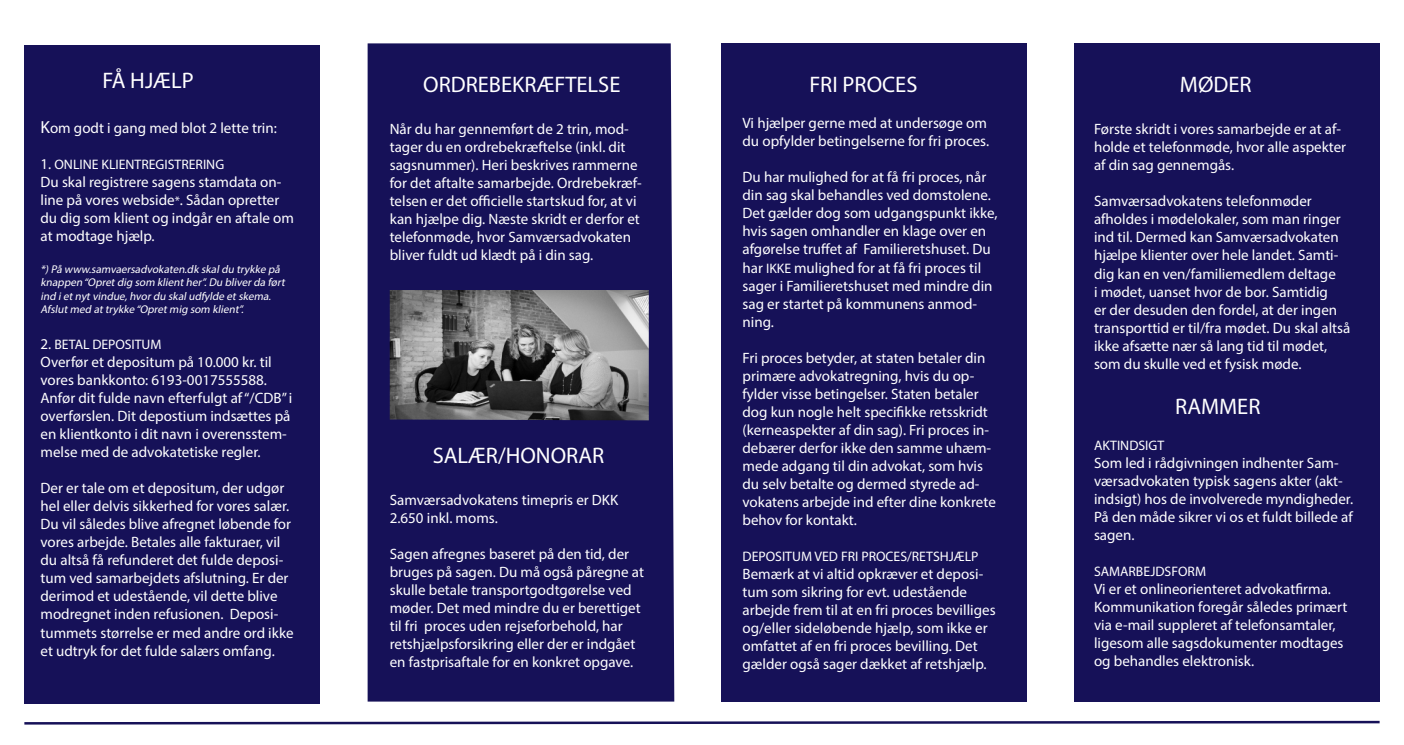
<style>
.page{position:relative;width:1404px;height:745px;background:#fff}
.page>*{position:absolute;margin:0;border:0;box-sizing:border-box;transform-origin:0 0}
.t1{font:22.5px "Myriad Pro";color:#fff}
.t2{font:15px/18px "Myriad Pro";color:#fff}
.t3{font:13.75px "Myriad Pro";color:#fff}
.t4{font:italic 11.25px/13.5px "Myriad Pro";color:#fff}
.s1{font-size:17.5px}
.s2{font-size:15px}
.s3{font-size:12.5px}
.s4{font-size:13.75px}
</style>
<div class="page">
<div style="left:721px;top:43px;width:305px;height:658px;background:#161158"></div>
<div style="left:367px;top:43px;width:307px;height:658px;background:#161158"></div>
<svg style="left:24px;top:720px;width:1356px;height:5px"></svg>
<div style="left:24px;top:45px;width:295px;height:657px;background:#161158"></div>
<img style="left:390px;top:290px;width:258px;height:130px">
<div style="left:1073px;top:43px;width:306px;height:658px;background:#161158"></div>
<p class="t1" style="left:103px;top:66px;width:93px">FÅ HJÆLP</p>
<p class="t2" style="left:40px;top:118px;width:238px"><span class="s1">K</span>om godt i gang med blot 2 lette trin:</p>
<p class="t3" style="left:40px;top:156px;width:185px"><span class="s2">1.</span> ONLINE KLIENTREGISTRERING</p>
<p class="t2" style="left:40px;top:172px;width:255px">Du skal registrere sagens stamdata on&shy;line på vores webside<span class="s3">*</span>. Sådan opretter du dig som klient og indgår en aftale om at modtage hjælp.</p>
<p class="t4" style="left:40px;top:262px;width:248px">*)På www.samvaersadvokaten.dk skaldu trykke på knappen “Opretdig som klienther”.Du bliverda ført ind ietnytvindue,hvordu skaludfylde etskema.<br>Afslutmed attrykke “Opretmig som klient”.</p>
<p class="t3" style="left:40px;top:336px;width:122px"><span class="s2">2.</span> BETAL DEPOSITUM</p>
<p class="t2" style="left:40px;top:352px;width:253px">Overfør et depositum på 10.000 kr. til vores bankkonto: 6193-0017555588.<br>Anfør dit fulde navn efterfulgt af “/CDB” i overførslen. Dit depostium indsættes på en klientkonto i dit navn i overensstem&shy;melse med de advokatetiske regler.</p>
<p class="t2" style="left:40px;top:478px;width:255px">Der er tale om et depositum, der udgør hel eller delvis sikkerhed for vores salær.<br>Du vil således blive afregnet løbende for vores arbejde. Betales alle fakturaer, vil du altså få refunderet det fulde deposi&shy;tum ved samarbejdets afslutning. Er der derimod et udestående, vil dette blive modregnet inden refusionen. Deposi&shy;tummets størrelse er med andre ord ikke et udtryk for det fulde salærs omfang.</p>
<p class="t1" style="left:423px;top:71px;width:199px">ORDREBEKRÆFTELSE</p>
<p class="t2" style="left:390px;top:120px;width:253px">Når du har gennemført de 2 trin, mod&shy;tager du en ordrebekræftelse (inkl. dit sagsnummer). Heri beskrives rammerne for det aftalte samarbejde. Ordrebekræf&shy;telsen er det officielle startskud for, at vi kan hjælpe dig. Næste skridt er derfor et telefonmøde, hvor Samværsadvokaten bliver fuldt ud klædt på i din sag.</p>
<p class="t1" style="left:432px;top:441px;width:173px">SALÆR/HONORAR</p>
<p class="t2" style="left:390px;top:490px;width:230px">Samværsadvokatens timepris er DKK<br>2.650 inkl. moms.</p>
<p class="t2" style="left:390px;top:544px;width:256px">Sagen afregnes baseret på den tid, der bruges på sagen. Du må også påregne at skulle betale transportgodtgørelse ved møder. Det med mindre du er berettiget til fri proces uden rejseforbehold, har retshjælpsforsikring eller der er indgået en fastprisaftale for en konkret opgave.</p>
<p class="t1" style="left:809px;top:71px;width:110px">FRI PROCES</p>
<p class="t2" style="left:742px;top:114px;width:248px">Vi hjælper gerne med at undersøge om du opfylder betingelserne for fri proces.</p>
<p class="t2" style="left:742px;top:168px;width:256px">Du har mulighed for at få fri proces, når din sag skal behandles ved domstolene.<br>Det gælder dog som udgangspunkt ikke, hvis sagen omhandler en klage over en afgørelse truffet af Familieretshuset. Du har <span class="s4">IKKE</span> mulighed for at få fri proces til sager i Familieretshuset med mindre din sag er startet på kommunens anmod&shy;ning.</p>
<p class="t2" style="left:742px;top:348px;width:255px">Fri proces betyder, at staten betaler din primære advokatregning, hvis du op&shy;fylder visse betingelser. Staten betaler dog kun nogle helt specifikke retsskridt (kerneaspekter af din sag). Fri proces in&shy;debærer derfor ikke den samme uhæm&shy;mede adgang til din advokat, som hvis du selv betalte og dermed styrede ad&shy;vokatens arbejde ind efter dine konkrete behov for kontakt.</p>
<p class="t3" style="left:742px;top:547px;width:237px">DEPOSITUM VED FRI PROCES/RETSHJÆLP</p>
<p class="t2" style="left:742px;top:564px;width:254px">Bemærk at vi altid opkræver et deposi&shy;tum som sikring for evt. udestående arbejde frem til at en fri proces bevilliges og/eller sideløbende hjælp, som ikke er omfattet af en fri proces bevilling. Det gælder også sager dækket af retshjælp.</p>
<p class="t1" style="left:1179px;top:71px;width:73px">MØDER</p>
<p class="t2" style="left:1093px;top:120px;width:253px">Første skridt i vores samarbejde er at af&shy;holde et telefonmøde, hvor alle aspekter af din sag gennemgås.</p>
<p class="t2" style="left:1093px;top:192px;width:258px">Samværsadvokatens telefonmøder afholdes i mødelokaler, som man ringer ind til. Dermed kan Samværsadvokaten hjælpe klienter over hele landet. Samti&shy;dig kan en ven/familiemedlem deltage<br>i mødet, uanset hvor de bor. Samtidig<br>er der desuden den fordel, at der ingen transporttid er til/fra mødet. Du skal altså ikke afsætte nær så lang tid til mødet, som du skulle ved et fysisk møde.</p>
<p class="t1" style="left:1174px;top:392px;width:87px">RAMMER</p>
<p class="t3" style="left:1093px;top:436px;width:72px">AKTINDSIGT</p>
<p class="t2" style="left:1093px;top:453px;width:250px">Som led i rådgivningen indhenter Sam&shy;værsadvokaten typisk sagens akter (akt-</p>
<p class="t2" style="left:1093px;top:489px;width:260px;text-align:justify">indsigt) hos de involverede myndigheder.<br>På den måde sikrer vi os et fuldt billede af sagen.</p>
<p class="t3" style="left:1093px;top:562px;width:113px">SAMARBEJDSFORM</p>
<p class="t2" style="left:1093px;top:579px;width:255px">Vi er et onlineorienteret advokatfirma.<br>Kommunikation foregår således primært via e-mail suppleret af telefonsamtaler, ligesom alle sagsdokumenter modtages og behandles elektronisk.</p>
</div>
